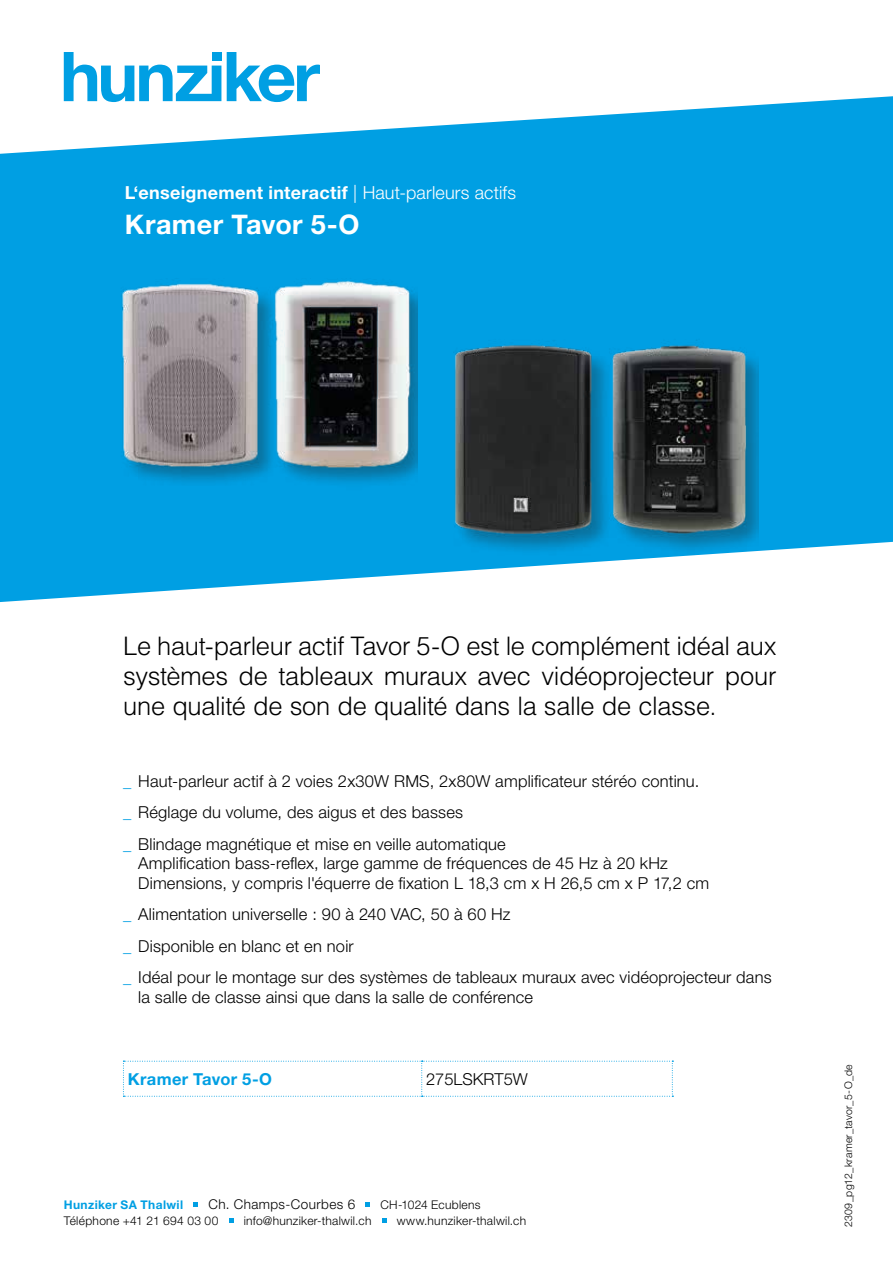
<style>
.page{position:relative;width:893px;height:1263px;background:#fff}
.page>*{position:absolute;margin:0;border:0;box-sizing:border-box;transform-origin:0 0}
.t1{font:700 27px "Helvetica Neue LT Pro";letter-spacing:.015em;color:#fff}
.t2{font:300 25.5px/30px "Helvetica LT Std";letter-spacing:-.015em;color:#000;text-align:justify}
.t3{font:700 18px "Helvetica Neue LT Pro";letter-spacing:.015em;color:#fff}
.t4{font:300 16.5px/31.5px "Helvetica Neue LT Pro";letter-spacing:.01em;color:#000}
.t5{font:700 16.5px "Helvetica Neue LT Pro";letter-spacing:.02em;color:#009fe3}
.t6{font:300 13.5px "Helvetica Neue LT Pro";letter-spacing:.03em;color:#000}
.t7{font:300 12px "Helvetica Neue LT Pro";letter-spacing:.025em;color:#000}
.t8{font:700 12px "Helvetica Neue LT Pro";letter-spacing:.03em;color:#009fe3}
.t9{font:300 10.5px "Helvetica Neue LT Pro";letter-spacing:.03em;color:#000}
.s1{font-weight:300}
.s2{color:#009fe3}
</style>
<div class="page">
<svg style="left:0;top:96px;width:893px;height:506px;background:#25ade7"></svg>
<img style="left:436px;top:306px;width:323px;height:294px">
<img style="left:113px;top:226px;width:305px;height:305px">
<svg style="left:123px;top:1061px;width:550px;height:36px"></svg>
<svg style="left:194px;top:1202px;width:4px;height:4px"></svg>
<svg style="left:366px;top:1202px;width:4px;height:4px"></svg>
<svg style="left:229px;top:1219px;width:4px;height:4px"></svg>
<svg style="left:382px;top:1219px;width:4px;height:4px"></svg>
<svg style="left:64px;top:52px;width:157px;height:50px"></svg>
<div style="left:212px;top:52px;width:9px;height:8px;background:#009fe3"></div>
<svg style="left:227px;top:52px;width:93px;height:50px"></svg>
<p class="t3" style="left:125px;top:181px;width:393px">L‘enseignement interactif <span class="s1">| Haut-parleurs actifs</span></p>
<h1 class="t1" style="left:125px;top:207px;width:236px">Kramer Tavor 5-O</h1>
<h2 class="t2" style="left:123px;top:631px;width:655px">Le haut-parleur actif Tavor 5-O est le complément idéal aux systèmes de tableaux muraux avec vidéoprojecteur pour une qualité de son de qualité dans la salle de classe.</h2>
<p class="t4" style="left:123px;top:765px;width:577px"><span class="s2">_</span> Haut-parleur actif à 2 voies 2x30W RMS, 2x80W amplificateur stéréo continu. <span class="s2">_</span> Réglage du volume, des aigus et des basses<br><span class="s2">_</span> Blindage magnétique et mise en veille automatique</p>
<p class="t4" style="left:138px;top:853px;width:573px;line-height:19.5px">Amplification bass-reflex, large gamme de fréquences de 45 Hz à 20 kHz<br>Dimensions, y compris l'équerre de fixation L 18,3 cm x H 26,5 cm x P 17,2 cm</p>
<p class="t4" style="left:123px;top:898px;width:650px"><span class="s2">_</span> Alimentation universelle : 90 à 240 VAC, 50 à 60 Hz<br><span class="s2">_</span> Disponible en blanc et en noir<br><span class="s2">_</span> Idéal pour le montage sur des systèmes de tableaux muraux avec vidéoprojecteur dans</p>
<p class="t4" style="left:138px;top:981px;width:396px">la salle de classe ainsi que dans la salle de conférence</p>
<p class="t5" style="left:128px;top:1068px;width:146px">Kramer Tavor 5-O</p>
<p class="t4" style="left:426px;top:1062px;width:103px">275LSKRT5W</p>
<p class="t8" style="left:64px;top:1197px;width:121px">Hunziker SA Thalwil</p>
<p class="t6" style="left:208px;top:1196px;width:148px">Ch. Champs-Courbes 6</p>
<p class="t7" style="left:381px;top:1197px;width:102px">CH-1024 Ecublens</p>
<p class="t7" style="left:64px;top:1214px;width:156px">Téléphone +41 21 694 03 00</p>
<p class="t7" style="left:244px;top:1214px;width:129px">info@hunziker-thalwil.ch</p>
<p class="t7" style="left:397px;top:1214px;width:131px">www.hunziker-thalwil.ch</p>
<p class="t9" style="left:842px;top:1227px;width:164px;rotate:-90deg">2309_pg12_kramer_tavor_5-O_de</p>
</div>
